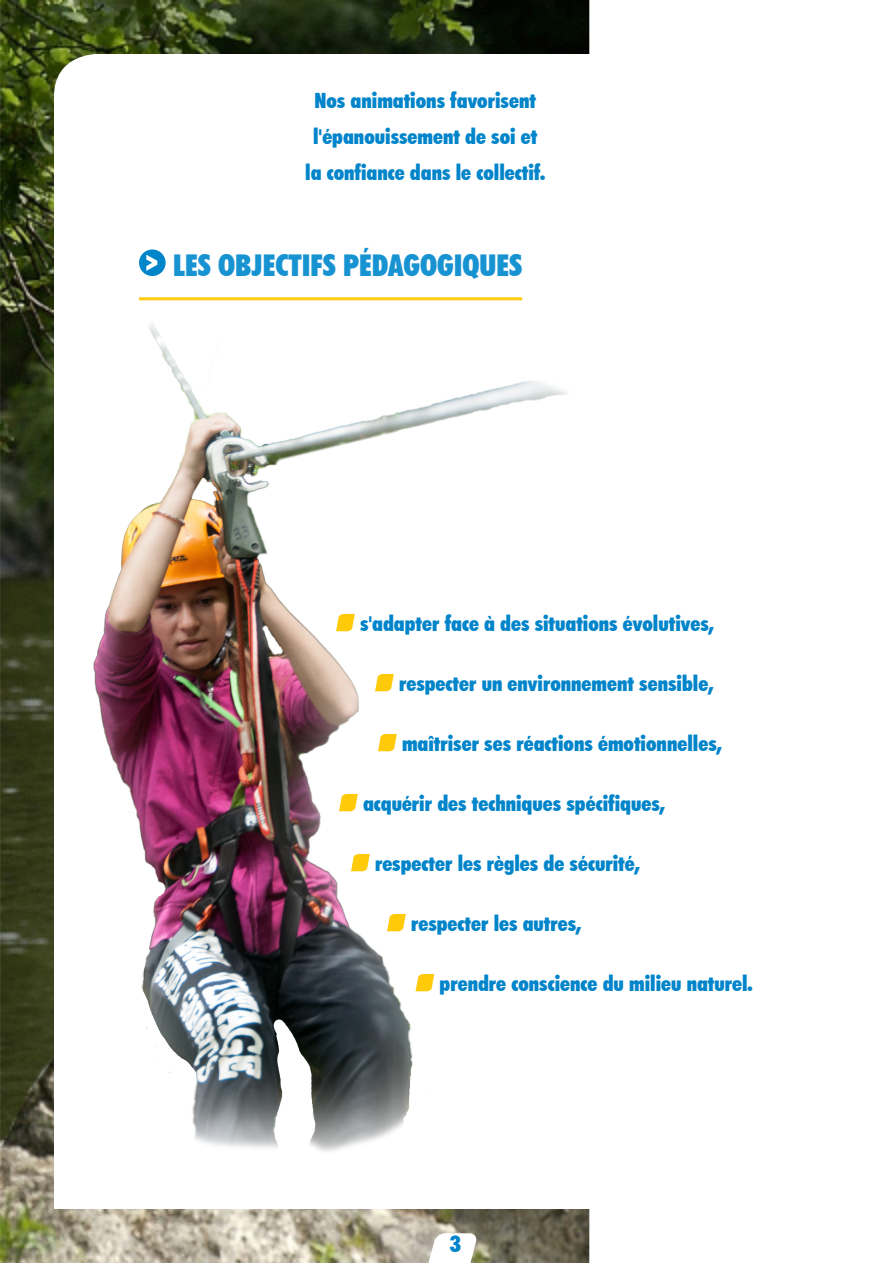
<style>
.page{position:relative;width:893px;height:1263px;background:#fff}
.page>*{position:absolute;margin:0;border:0;box-sizing:border-box;transform-origin:0 0}
.Gros_titre_puce_bleue{font:900 condensed 30px "Futura BT";color:#1893d2}
.t1{font:900 condensed 22.5px "Futura BT";color:#0084ca}
.gras_vert_centré{font:900 condensed 21px/36px "Futura BT";color:#0084ca;text-align:center}
</style>
<div class="page">
<img style="left:0;top:0;width:589px;height:1263px">
<hr style="left:139px;top:297px;width:383px;height:3px;background:#feca0a">
<div style="left:139px;top:249px;width:27px;height:27px;background:#0084ca;border-radius:50%"></div>
<svg style="left:146px;top:255px;width:11px;height:16px"></svg>
<img style="left:54px;top:306px;width:535px;height:849px">
<svg style="left:424px;top:1233px;width:53px;height:30px"></svg>
<p class="gras_vert_centré" style="left:305px;top:82px;width:242px">Nos animations favorisent l'épanouissement de soi et la confiance dans le collectif.</p>
<p class="Gros_titre_puce_bleue" style="left:173px;top:247px;width:351px">LES OBJECTIFS PÉDAGOGIQUES</p>
<p class="gras_vert_centré" style="left:360px;top:606px;width:356px">s'adapter face à des situations évolutives,</p>
<p class="gras_vert_centré" style="left:399px;top:666px;width:316px">respecter un environnement sensible,</p>
<p class="gras_vert_centré" style="left:402px;top:726px;width:321px">maîtriser ses réactions émotionnelles,</p>
<p class="gras_vert_centré" style="left:363px;top:786px;width:304px">acquérir des techniques spécifiques,</p>
<p class="gras_vert_centré" style="left:375px;top:846px;width:266px">respecter les règles de sécurité,</p>
<p class="gras_vert_centré" style="left:411px;top:906px;width:172px">respecter les autres,</p>
<p class="gras_vert_centré" style="left:439px;top:966px;width:315px">prendre conscience du milieu naturel.</p>
<p class="t1" style="left:450px;top:1230px;width:13px">3</p>
</div>
